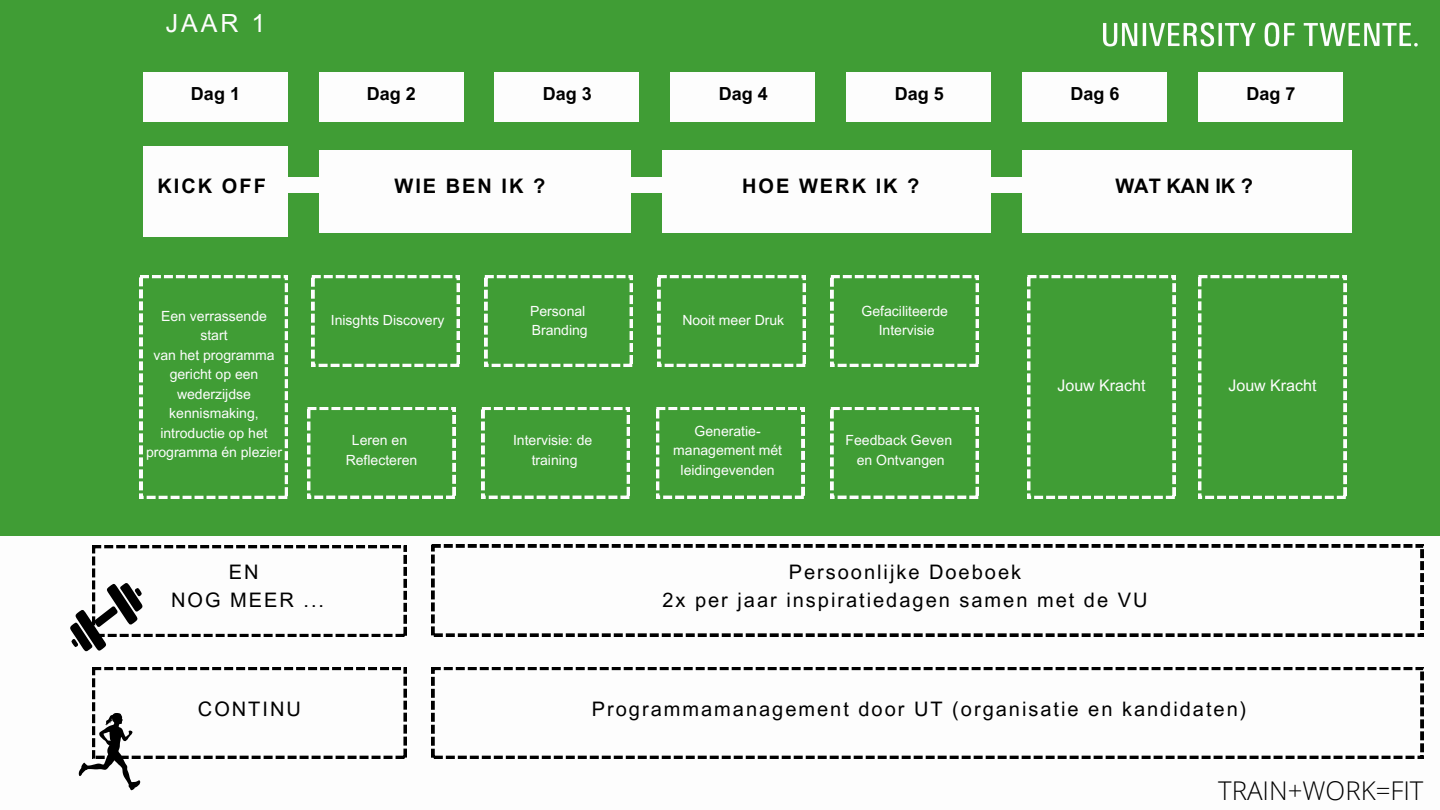
<style>
.page{position:relative;width:1440px;height:810px;background:#409d35}
.page>*{position:absolute;margin:0;border:0;box-sizing:border-box;transform-origin:0 0}
.t1{font:300 25.8px "Open Sans";color:#000}
.t2{font:25px "Arial MT Pro";color:#fdfdfd}
.t3{font:20px/27.8px "Arial MT Pro";letter-spacing:.1em;color:#000;text-align:center}
.t4{font:700 20px "Arial MT Pro";letter-spacing:.1em;color:#000}
.t5{font:700 18px "Arial MT Pro";color:#000}
.t6{font:16px "Arial MT Pro";color:#fdfdfd}
.t7{font:14px/19.5px "Arial MT Pro";color:#fdfdfd;text-align:center}
</style>
<div class="page">
<div style="left:143px;top:72px;width:144px;height:49px;background:#fdfdfd"></div>
<div style="left:319px;top:72px;width:144px;height:49px;background:#fdfdfd"></div>
<div style="left:495px;top:72px;width:144px;height:49px;background:#fdfdfd"></div>
<div style="left:671px;top:72px;width:144px;height:49px;background:#fdfdfd"></div>
<div style="left:847px;top:72px;width:144px;height:49px;background:#fdfdfd"></div>
<div style="left:1023px;top:72px;width:144px;height:49px;background:#fdfdfd"></div>
<div style="left:1198px;top:72px;width:145px;height:49px;background:#fdfdfd"></div>
<div style="left:143px;top:147px;width:144px;height:89px;background:#fdfdfd"></div>
<div style="left:320px;top:150px;width:310px;height:83px;background:#fdfdfd"></div>
<div style="left:662px;top:150px;width:329px;height:83px;background:#fdfdfd"></div>
<div style="left:1023px;top:150px;width:329px;height:83px;background:#fdfdfd"></div>
<div style="left:285px;top:177px;width:57px;height:15px;background:#fdfdfd"></div>
<svg style="left:140px;top:275px;width:148px;height:224px"></svg>
<svg style="left:1027px;top:275px;width:148px;height:224px"></svg>
<svg style="left:1198px;top:275px;width:148px;height:224px"></svg>
<svg style="left:312px;top:275px;width:148px;height:92px"></svg>
<svg style="left:485px;top:275px;width:148px;height:92px"></svg>
<svg style="left:658px;top:275px;width:148px;height:92px"></svg>
<svg style="left:831px;top:275px;width:148px;height:92px"></svg>
<svg style="left:307px;top:407px;width:148px;height:92px"></svg>
<svg style="left:482px;top:407px;width:148px;height:92px"></svg>
<svg style="left:656px;top:407px;width:148px;height:92px"></svg>
<svg style="left:831px;top:407px;width:148px;height:92px"></svg>
<div style="left:0;top:536px;width:1440px;height:274px;background:#fdfdfd"></div>
<svg style="left:70px;top:545px;width:336px;height:107px"></svg>
<svg style="left:79px;top:667px;width:327px;height:123px"></svg>
<svg style="left:432px;top:545px;width:991px;height:91px"></svg>
<svg style="left:432px;top:667px;width:991px;height:92px"></svg>
<div style="left:625px;top:177px;width:56px;height:15px;background:#fdfdfd"></div>
<div style="left:979px;top:177px;width:57px;height:15px;background:#fdfdfd"></div>
<img style="left:1103px;top:22px;width:315px;height:25px">
<h2 class="t2" style="left:166px;top:14px;width:101px">JAAR 1</h2>
<p class="t5" style="left:191px;top:87px;width:51px">Dag 1</p>
<p class="t5" style="left:367px;top:87px;width:51px">Dag 2</p>
<p class="t5" style="left:543px;top:87px;width:51px">Dag 3</p>
<p class="t5" style="left:719px;top:87px;width:51px">Dag 4</p>
<p class="t5" style="left:895px;top:87px;width:51px">Dag 5</p>
<p class="t5" style="left:1071px;top:87px;width:51px">Dag 6</p>
<p class="t5" style="left:1247px;top:87px;width:51px">Dag 7</p>
<h3 class="t4" style="left:158px;top:178px;width:110px">KICK OFF</h3>
<h3 class="t4" style="left:742px;top:178px;width:179px">HOE WERK IK ?</h3>
<h3 class="t4" style="left:1115px;top:178px;width:139px">WAT KAN IK ?</h3>
<h3 class="t4" style="left:395px;top:178px;width:152px">WIE BEN IK ?</h3>
<p class="t7" style="left:146px;top:308px;width:138px">Een verrassende start<br>van het programma gericht op een wederzijdse kennismaking, introductie op het programma én plezier</p>
<p class="t7" style="left:331px;top:312px;width:115px">Inisghts Discovery</p>
<p class="t7" style="left:530px;top:303px;width:59px;text-align:left">Personal<br>Branding</p>
<p class="t7" style="left:682px;top:312px;width:103px">Nooit meer Druk</p>
<p class="t7" style="left:862px;top:303px;width:88px">Gefaciliteerde<br>Intervisie</p>
<p class="t7" style="left:346px;top:432px;width:73px">Leren en<br>Reflecteren</p>
<p class="t7" style="left:513px;top:432px;width:81px">Intervisie: de training</p>
<p class="t7" style="left:673px;top:423px;width:110px">Generatie&shy;management mét leidingevenden</p>
<p class="t7" style="left:846px;top:432px;width:108px">Feedback Geven en Ontvangen</p>
<p class="t6" style="left:1058px;top:380px;width:90px">Jouw Kracht</p>
<p class="t6" style="left:1229px;top:380px;width:90px">Jouw Kracht</p>
<h3 class="t3" style="left:171px;top:561px;width:155px">EN<br>NOG MEER ...</h3>
<h3 class="t3" style="left:662px;top:561px;width:487px">Persoonlijke Doeboek<br>2x per jaar inspiratiedagen samen met de VU</h3>
<h3 class="t3" style="left:198px;top:697px;width:105px">CONTINU</h3>
<h3 class="t3" style="left:592px;top:697px;width:656px">Programmamanagement door UT (organisatie en kandidaten)</h3>
<h1 class="t1" style="left:1218px;top:772px;width:207px">TRAIN+WORK=FIT</h1>
</div>
